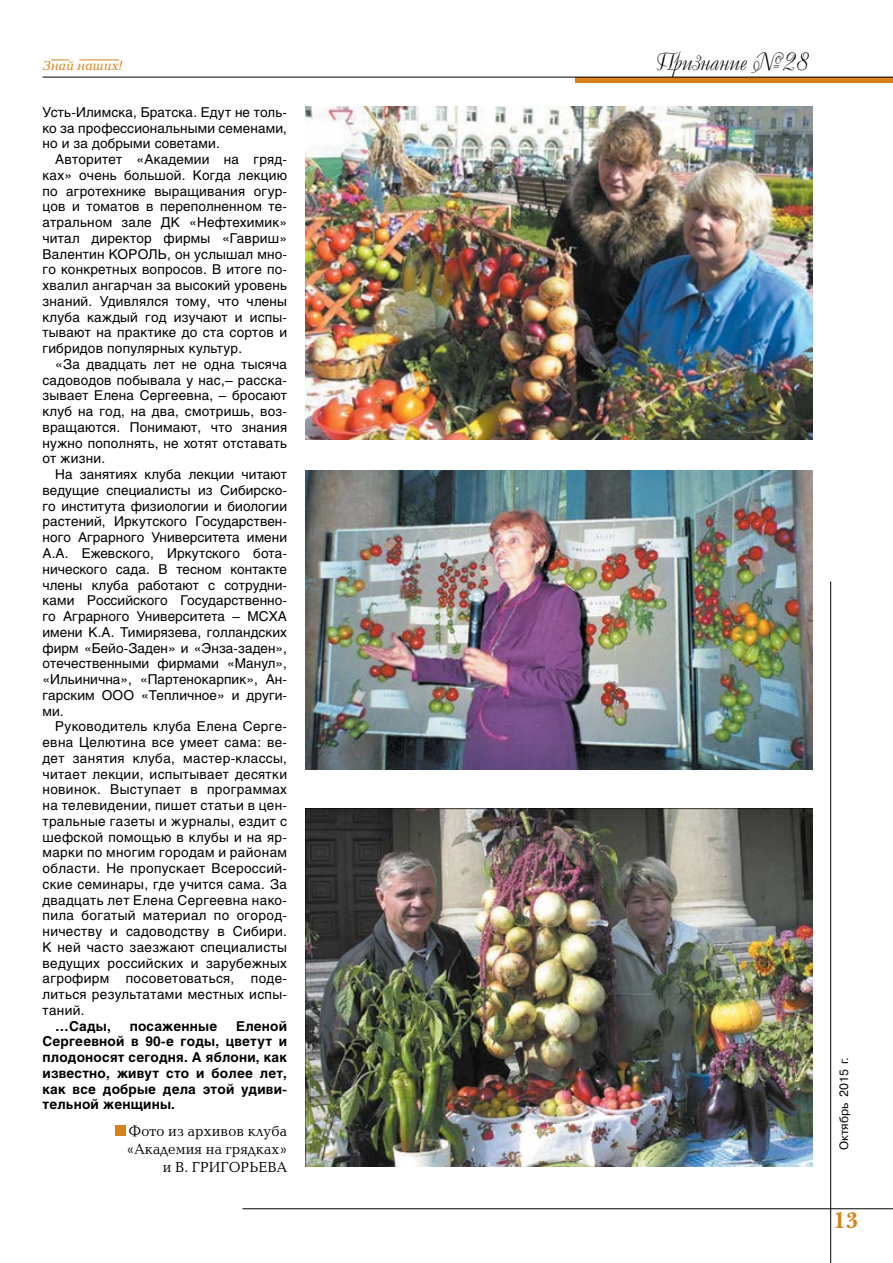
<style>
.page{position:relative;width:893px;height:1263px;background:#fff}
.page>*{position:absolute;margin:0;border:0;box-sizing:border-box;transform-origin:0 0}
.t1{font:25.2px "Decor C";color:#000}
.t2{font:700 23.4px "New Baskerville C";color:#d68119}
.t3{font:15px/18px "Baltica C";letter-spacing:.015em;color:#000;text-align:right;scale:.94 1}
.t4{font:13.5px/15.8px "Helios";letter-spacing:.015em;color:#000;text-align:justify}
.t5{font:700 13.5px/15.8px "Helios";letter-spacing:.015em;color:#000;text-align:justify}
.t6{font:italic 13.5px "Baltica C";color:#d68119}
.t7{font:12px "Pragmatica C";color:#000}
</style>
<div class="page">
<div style="left:576px;top:77px;width:317px;height:6px;background:#d68119"></div>
<hr style="left:43px;top:77px;width:850px;height:1px;background:#000">
<hr style="left:830px;top:581px;width:1px;height:682px;background:#000">
<hr style="left:242px;top:1208px;width:651px;height:1px;background:#000">
<hr style="left:79px;top:60px;width:40px;height:1px;background:#d68119">
<svg style="left:51px;top:60px;width:18px;height:1px"></svg>
<div style="left:116px;top:1125px;width:10px;height:11px;background:#d68119"></div>
<img style="left:305px;top:106px;width:507px;height:333px">
<img style="left:305px;top:470px;width:507px;height:299px">
<img style="left:305px;top:808px;width:507px;height:359px">
<p class="t6" style="left:43px;top:58px;width:82px">Знай наших!</p>
<h1 class="t1" style="left:656px;top:47px;width:155px">Признание №28</h1>
<p class="t4" style="left:43px;top:104px;width:246px">Усть-Илимска, Братска. Едут не толь&shy;ко за профессиональными семенами, но и за добрыми советами.</p>
<p class="t4" style="left:43px;top:151px;width:246px;text-indent:13px">Авторитет «Академии на гряд&shy;ках» очень большой. Когда лекцию по агротехнике выращивания огур&shy;цов и томатов в переполненном те&shy;атральном зале ДК «Нефтехимик» читал директор фирмы «Гавриш» Валентин КОРОЛЬ, он услышал мно&shy;го конкретных вопросов. В итоге по&shy;хвалил ангарчан за высокий уровень знаний. Удивлялся тому, что члены клуба каждый год изучают и испы&shy;тывают на практике до ста сортов и гибридов популярных культур.</p>
<p class="t4" style="left:43px;top:356px;width:246px;text-indent:13px">«За двадцать лет не одна тысяча садоводов побывала у нас,– расска&shy;зывает Елена Сергеевна, – бросают клуб на год, на два, смотришь, воз&shy;вращаются. Понимают, что знания нужно пополнять, не хотят отставать от жизни.</p>
<p class="t4" style="left:43px;top:466px;width:246px;text-indent:13px">На занятиях клуба лекции читают ведущие специалисты из Сибирско&shy;го института физиологии и биологии растений, Иркутского Государствен&shy;ного Аграрного Университета имени А.А. Ежевского, Иркутского бота&shy;нического сада. В тесном контакте члены клуба работают с сотрудни&shy;ками Российского Государственно&shy;го Аграрного Университета – МСХА имени К.А. Тимирязева, голландских фирм «Бейо-Заден» и «Энза-заден», отечественными фирмами «Манул», «Ильинична», «Партенокарпик», Ан&shy;гарским ООО «Тепличное» и други&shy;ми.</p>
<p class="t4" style="left:43px;top:718px;width:246px;text-indent:13px">Руководитель клуба Елена Серге&shy;евна Целютина все умеет сама: ве&shy;дет занятия клуба, мастер-классы, читает лекции, испытывает десятки новинок. Выступает в программах на телевидении, пишет статьи в цен&shy;тральные газеты и журналы, ездит с шефской помощью в клубы и на яр&shy;марки по многим городам и районам области. Не пропускает Всероссий&shy;ские семинары, где учится сама. За двадцать лет Елена Сергеевна нако&shy;пила богатый материал по огород&shy;ничеству и садоводству в Сибири.<br>К ней часто заезжают специалисты ведущих российских и зарубежных агрофирм посоветоваться, поде&shy;литься результатами местных испы&shy;таний.</p>
<p class="t5" style="left:55px;top:1018px;width:57px">…Сады,</p>
<p class="t5" style="left:130px;top:1018px;width:89px">посаженные</p>
<p class="t5" style="left:43px;top:1018px;width:246px;text-indent:194px">Еленой Сергеевной в 90-е годы, цветут и плодоносят сегодня. А яблони, как известно, живут сто и более лет, как все добрые дела этой удиви&shy;тельной женщины.</p>
<p class="t3" style="left:127px;top:1122px;width:172px">Фото из архивов клуба «Академия на грядках» и В. ГРИГОРЬЕВА</p>
<p class="t7" style="left:837px;top:1150px;width:95px;rotate:-90deg">Октябрь 2015 г.</p>
<h2 class="t2" style="left:833px;top:1207px;width:26px">13</h2>
</div>
